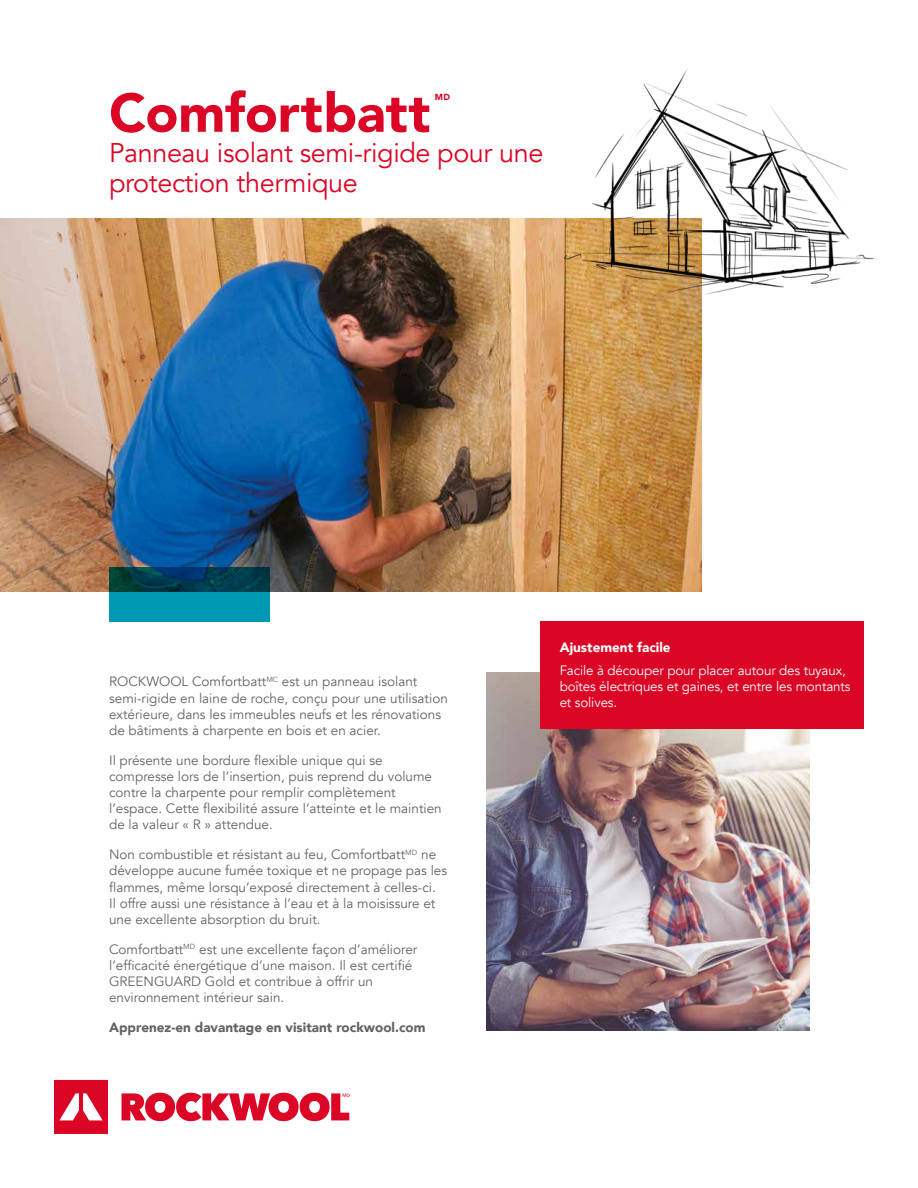
<style>
.page{position:relative;width:918px;height:1188px;background:#fff}
.page>*{position:absolute;margin:0;border:0;box-sizing:border-box;transform-origin:0 0}
.t1{font:900 54px "Avenir";color:#db0626}
.t2{font:27px/30px "Avenir";letter-spacing:-.015em;color:#db0626}
.t3{font:13.5px/16.2px "Avenir";color:#646363}
.t4{font:13.5px/16.2px "Avenir";letter-spacing:-.01em;color:#fff}
.t5{font:900 13.5px "Avenir";color:#646363}
.t6{font:900 13.5px "Avenir";color:#fff}
.t7{font:900 8.7px "Avenir";color:#db0626}
</style>
<div class="page">
<img style="left:0;top:218px;width:702px;height:373px">
<svg style="left:109px;top:567px;width:161px;height:54px;background:#006d83"></svg>
<img style="left:550px;top:69px;width:327px;height:247px">
<img style="left:486px;top:673px;width:323px;height:357px">
<div style="left:540px;top:621px;width:324px;height:108px;background:#db0626"></div>
<svg style="left:54px;top:1080px;width:54px;height:54px"></svg>
<svg style="left:122px;top:1093px;width:228px;height:28px"></svg>
<h1 class="t1" style="left:109px;top:67px;width:323px">Comfortbatt</h1>
<p class="t7" style="left:435px;top:89px;width:17px">MD</p>
<h2 class="t2" style="left:109px;top:138px;width:436px">Panneau isolant semi-rigide pour une protection thermique</h2>
<p class="t3" style="left:109px;top:674px;width:340px">ROCKWOOL Comfortbatt<sup>MC</sup> est un panneau isolant semi-rigide en laine de roche, conçu pour une utilisation extérieure, dans les immeubles neufs et les rénovations de bâtiments à charpente en bois et en acier.</p>
<p class="t3" style="left:109px;top:752px;width:334px">Il présente une bordure flexible unique qui se compresse lors de l’insertion, puis reprend du volume contre la charpente pour remplir complètement l’espace. Cette flexibilité assure l’atteinte et le maintien de la valeur « R » attendue.</p>
<p class="t3" style="left:109px;top:847px;width:340px">Non combustible et résistant au feu, Comfortbatt<sup>MD</sup> ne développe aucune fumée toxique et ne propage pas les flammes, même lorsqu’exposé directement à celles-ci.<br>Il offre aussi une résistance à l’eau et à la moisissure et une excellente absorption du bruit.</p>
<p class="t3" style="left:109px;top:941px;width:310px">Comfortbatt<sup>MD</sup> est une excellente façon d’améliorer l’efficacité énergétique d’une maison. Il est certifié GREENGUARD Gold et contribue à offrir un environnement intérieur sain.</p>
<p class="t5" style="left:109px;top:1016px;width:318px">Apprenez-en davantage en visitant rockwool.com</p>
<p class="t6" style="left:560px;top:636px;width:113px">Ajustement facile</p>
<p class="t4" style="left:560px;top:662px;width:292px">Facile à découper pour placer autour des tuyaux, boîtes électriques et gaines, et entre les montants et solives.</p>
</div>
